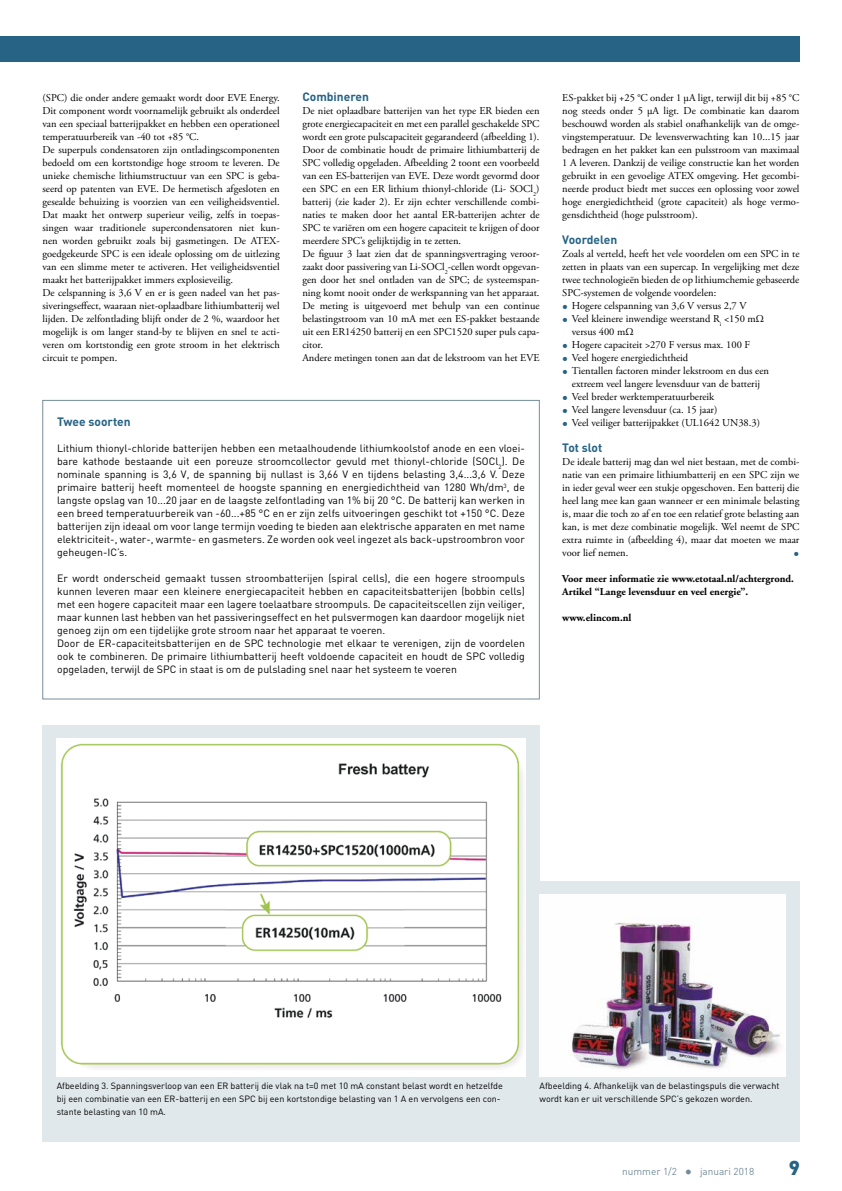
<style>
.page{position:relative;width:842px;height:1191px;background:#fff}
.page>*{position:absolute;margin:0;border:0;box-sizing:border-box;transform-origin:0 0}
.t1{font:900 20px "DIN";color:#266384}
.t2{font:15px "Adobe Garamond Pro";color:#266384}
.t3{font:700 12px "DIN";color:#266384}
.t4{font:10.5px/13px "Adobe Garamond Pro";color:#000}
.t5{font:10.5px/13px "DIN";color:#000;text-align:justify}
.t6{font:700 10.5px/13px "Adobe Garamond";color:#000}
.t7{font:10px "DIN";color:#758d9a}
.t8{font:9px/13px "DIN";color:#000}
.s1{font-size:15px;color:#266384}
.s2{font-size:15px}
</style>
<div class="page">
<div style="left:43px;top:725px;width:497px;height:416px;background:#e1e8ec"></div>
<div style="left:540px;top:881px;width:260px;height:260px;background:#e1e8ec"></div>
<div style="left:0;top:36px;width:799px;height:26px;background:#266384"></div>
<img style="left:540px;top:894px;width:246px;height:182px">
<div style="left:43px;top:400px;width:497px;height:299px;border:1px solid #758d9a"></div>
<img style="left:57px;top:738px;width:468px;height:338px">
<p class="t4" style="left:43px;top:92px;width:239px">(SPC) die onder andere gemaakt wordt door EVE Energy.<br>Dit component wordt voornamelijk gebruikt als onderdeel van een speciaal batterijpakket en hebben een operationeel temperatuurbereik van -40 tot +85 °C.<br>De superpuls condensatoren zijn ontladingscomponenten bedoeld om een kortstondige hoge stroom te leveren. De unieke chemische lithiumstructuur van een SPC is geba&shy;seerd op patenten van EVE. De hermetisch afgesloten en gesealde behuizing is voorzien van een veiligheidsventiel.<br>Dat maakt het ontwerp superieur veilig, zelfs in toepas&shy;singen waar traditionele supercondensatoren niet kun&shy;nen worden gebruikt zoals bij gasmetingen. De ATEX&shy;goedgekeurde SPC is een ideale oplossing om de uitlezing van een slimme meter te activeren. Het veiligheidsventiel maakt het batterijpakket immers explosieveilig.<br>De celspanning is 3,6 V en er is geen nadeel van het pas&shy;siveringseffect, waaraan niet-oplaadbare lithiumbatterij wel lijden. De zelfontlading blijft onder de 2 %, waardoor het mogelijk is om langer stand-by te blijven en snel te acti&shy;veren om kortstondig een grote stroom in het elektrisch circuit te pompen.</p>
<p class="t3" style="left:302px;top:89px;width:68px">Combineren</p>
<p class="t4" style="left:302px;top:105px;width:239px">De niet oplaadbare batterijen van het type ER bieden een grote energiecapaciteit en met een parallel geschakelde SPC wordt een grote pulscapaciteit gegarandeerd (afbeelding 1).<br>Door de combinatie houdt de primaire lithiumbatterij de SPC volledig opgeladen. Afbeelding 2 toont een voorbeeld van een ES-batterijen van EVE. Deze wordt gevormd door een SPC en een ER lithium thionyl-chloride (Li- SOCl<sub>2</sub>) batterij (zie kader 2). Er zijn echter verschillende combi&shy;naties te maken door het aantal ER-batterijen achter de SPC te variëren om een hogere capaciteit te krijgen of door meerdere SPC’s gelijktijdig in te zetten.<br>De figuur 3 laat zien dat de spanningsvertraging veroor&shy;zaakt door passivering van Li-SOCl<sub>2</sub>-cellen wordt opgevan&shy;gen door het snel ontladen van de SPC; de systeemspan&shy;ning komt nooit onder de werkspanning van het apparaat.<br>De meting is uitgevoerd met behulp van een continue belastingstroom van 10 mA met een ES-pakket bestaande uit een ER14250 batterij en een SPC1520 super puls capa&shy;citor.<br>Andere metingen tonen aan dat de lekstroom van het EVE</p>
<p class="t3" style="left:57px;top:414px;width:75px">Twee soorten</p>
<p class="t5" style="left:57px;top:442px;width:469px">Lithium thionyl-chloride batterijen hebben een metaalhoudende lithiumkoolstof anode en een vloei&shy;bare kathode bestaande uit een poreuze stroomcollector gevuld met thionyl-chloride (SOCl<sub>2</sub>). De nominale spanning is 3,6 V, de spanning bij nullast is 3,66 V en tijdens belasting 3,4...3,6 V. Deze primaire batterij heeft momenteel de hoogste spanning en energiedichtheid van 1280 Wh/dm<sup>3</sup>, de langste opslag van 10...20 jaar en de laagste zelfontlading van 1% bij 20 °C. De batterij kan werken in een breed temperatuurbereik van -60...+85 °C en er zijn zelfs uitvoeringen geschikt tot +150 °C. Deze batterijen zijn ideaal om voor lange termijn voeding te bieden aan elektrische apparaten en met name elektriciteit-, water-, warmte- en gasmeters. Ze worden ook veel ingezet als back-upstroombron voor geheugen-IC’s.</p>
<p class="t5" style="left:57px;top:572px;width:469px;text-align:left">Er wordt onderscheid gemaakt tussen stroombatterijen (spiral cells), die een hogere stroompuls kunnen leveren maar een kleinere energiecapaciteit hebben en capaciteitsbatterijen (bobbin cells) met een hogere capaciteit maar een lagere toelaatbare stroompuls. De capaciteitscellen zijn veiliger, maar kunnen last hebben van het passiveringseffect en het pulsvermogen kan daardoor mogelijk niet genoeg zijn om een tijdelijke grote stroom naar het apparaat te voeren.<br>Door de ER-capaciteitsbatterijen en de SPC technologie met elkaar te verenigen, zijn de voordelen ook te combineren. De primaire lithiumbatterij heeft voldoende capaciteit en houdt de SPC volledig opgeladen, terwijl de SPC in staat is om de pulslading snel naar het systeem te voeren</p>
<p class="t4" style="left:562px;top:92px;width:239px;text-align:justify">ES-pakket bij +25 °C onder 1 µA ligt, terwijl dit bij +85 °C nog steeds onder 5 µA ligt. De combinatie kan daarom beschouwd worden als stabiel onafhankelijk van de omge&shy;vingstemperatuur. De levensverwachting kan 10...15 jaar bedragen en het pakket kan een pulsstroom van maximaal 1 A leveren. Dankzij de veilige constructie kan het worden gebruikt in een gevoelige ATEX omgeving. Het gecombi&shy;neerde product biedt met succes een oplossing voor zowel hoge energiedichtheid (grote capaciteit) als hoge vermo&shy;gensdichtheid (hoge pulsstroom).</p>
<p class="t3" style="left:562px;top:232px;width:56px">Voordelen</p>
<p class="t4" style="left:562px;top:248px;width:239px;text-align:justify">Zoals al verteld, heeft het vele voordelen om een SPC in te zetten in plaats van een supercap. In vergelijking met deze twee technologieën bieden de op lithiumchemie gebaseerde SPC-systemen de volgende voordelen:</p>
<p class="t4" style="left:562px;top:300px;width:186px"><span class="s1">•</span> Hogere celspanning van 3,6 V versus 2,7 V</p>
<p class="t4" style="left:572px;top:313px;width:194px;text-indent:-10px"><span class="s1">•</span> Veel kleinere inwendige weerstand R<sub>i</sub> &lt;150 mΩ versus 400 mΩ</p>
<p class="t4" style="left:562px;top:339px;width:189px"><span class="s1">•</span> Hogere capaciteit &gt;270 F versus max. 100 F</p>
<p class="t4" style="left:562px;top:352px;width:128px"><span class="s1">•</span> Veel hogere energiedichtheid</p>
<p class="t4" style="left:562px;top:365px;width:208px;text-align:center"><span class="s1">•</span> Tientallen factoren minder lekstroom en dus een extreem veel langere levensduur van de batterij</p>
<p class="t4" style="left:562px;top:391px;width:154px"><span class="s1">•</span> Veel breder werktemperatuurbereik</p>
<p class="t4" style="left:562px;top:404px;width:157px"><span class="s1">•</span> Veel langere levensduur (ca. 15 jaar)</p>
<p class="t4" style="left:562px;top:417px;width:199px"><span class="s1">•</span> Veel veiliger batterijpakket (UL1642 UN38.3)</p>
<p class="t3" style="left:562px;top:440px;width:41px">Tot slot</p>
<p class="t4" style="left:562px;top:456px;width:239px;text-align:justify">De ideale batterij mag dan wel niet bestaan, met de combi&shy;natie van een primaire lithiumbatterij en een SPC zijn we in ieder geval weer een stukje opgeschoven. Een batterij die heel lang mee kan gaan wanneer er een minimale belasting is, maar die toch zo af en toe een relatief grote belasting aan kan, is met deze combinatie mogelijk. Wel neemt de SPC extra ruimte in (afbeelding 4), maar dat moeten we maar voor lief nemen.</p>
<h2 class="t2" style="left:794px;top:545px;width:7px">•</h2>
<p class="t6" style="left:562px;top:572px;width:233px">Voor meer informatie zie www.etotaal.nl/achtergrond.<br>Artikel “Lange levensduur en veel energie”.</p>
<p class="t6" style="left:562px;top:611px;width:71px">www.elincom.nl</p>
<p class="t8" style="left:57px;top:1079px;width:448px">Afbeelding 3. Spanningsverloop van een ER batterij die vlak na t=0 met 10 mA constant belast wordt en hetzelfde bij een combinatie van een ER-batterij en een SPC bij een kortstondige belasting van 1 A en vervolgens een con&shy;stante belasting van 10 mA.</p>
<p class="t8" style="left:540px;top:1079px;width:241px">Afbeelding 4. Afhankelijk van de belastingspuls die verwacht wordt kan er uit verschillende SPC’s gekozen worden.</p>
<p class="t7" style="left:622px;top:1165px;width:134px">nummer 1/2 <span class="s2">•</span> januari 2018</p>
<h1 class="t1" style="left:789px;top:1154px;width:13px">9</h1>
</div>
